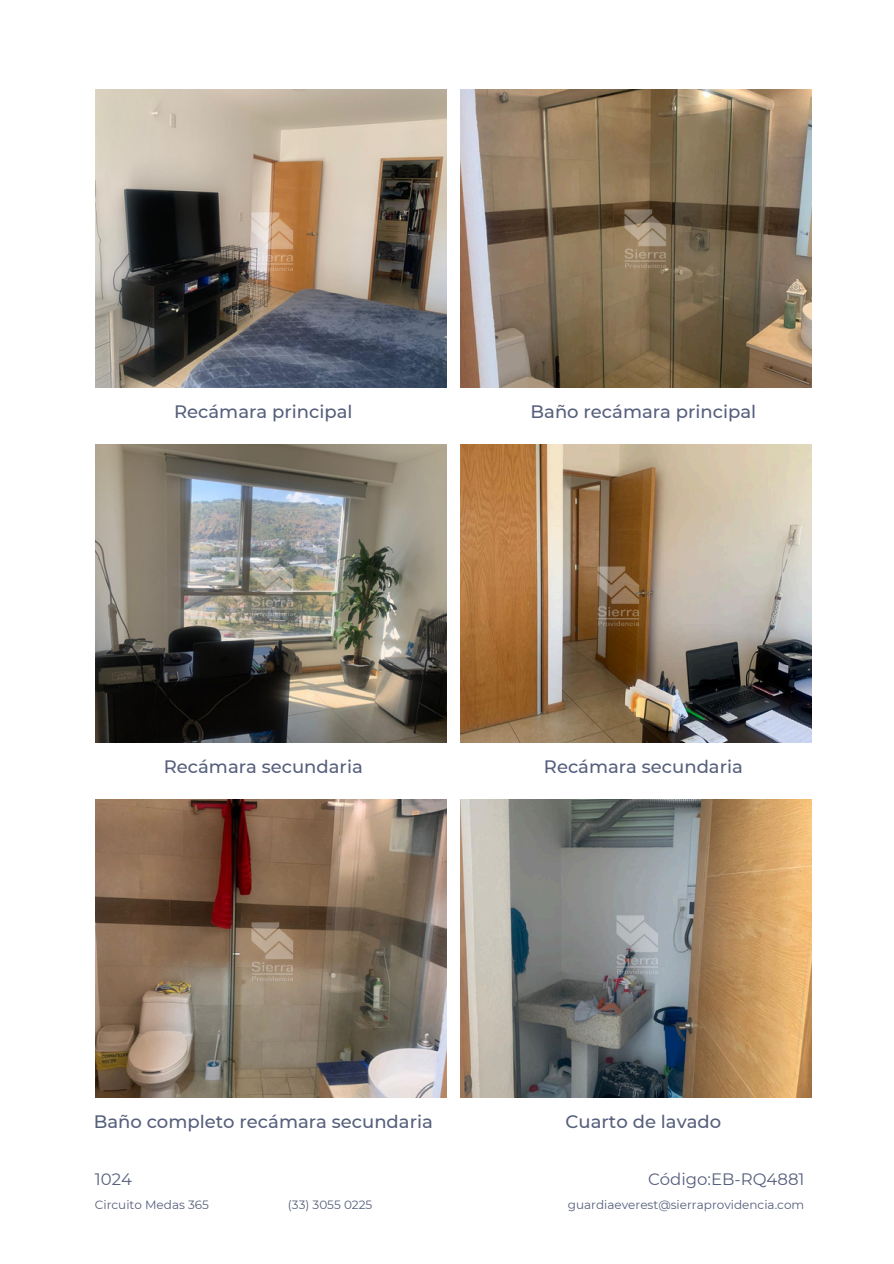
<style>
.page{position:relative;width:894px;height:1264px;background:#fff}
.page>*{position:absolute;margin:0;border:0;box-sizing:border-box;transform-origin:0 0}
.t1{font:500 18px "Montserrat";color:#565f7c}
.t2{font:16.5px "Montserrat";color:#565f7c}
.t3{font:12px "Montserrat";color:#565f7c}
</style>
<div class="page">
<img style="left:460px;top:89px;width:351px;height:298px">
<img style="left:95px;top:89px;width:351px;height:298px">
<img style="left:460px;top:444px;width:351px;height:298px">
<img style="left:95px;top:444px;width:351px;height:298px">
<img style="left:460px;top:799px;width:351px;height:298px">
<img style="left:95px;top:799px;width:351px;height:298px">
<img style="left:244px;top:205px;width:54px;height:72px">
<img style="left:616px;top:202px;width:54px;height:72px">
<img style="left:244px;top:550px;width:54px;height:72px">
<img style="left:589px;top:560px;width:54px;height:72px">
<img style="left:244px;top:915px;width:54px;height:72px">
<img style="left:608px;top:908px;width:54px;height:72px">
<p class="t1" style="left:174px;top:401px;width:180px">Recámara principal</p>
<p class="t1" style="left:530px;top:401px;width:227px">Baño recámara principal</p>
<p class="t1" style="left:164px;top:755px;width:200px">Recámara secundaria</p>
<h1 class="t1" style="left:543px;top:755px;width:200px">Recámara secundaria</h1>
<h1 class="t1" style="left:94px;top:1110px;width:340px">Baño completo recámara secundaria</h1>
<p class="t1" style="left:565px;top:1110px;width:157px">Cuarto de lavado</p>
<p class="t2" style="left:95px;top:1169px;width:39px">1024</p>
<p class="t2" style="left:647px;top:1169px;width:158px">Código:EB-RQ4881</p>
<h1 class="t3" style="left:95px;top:1197px;width:116px">Circuito Medas 365</h1>
<p class="t3" style="left:288px;top:1197px;width:86px">(33) 3055 0225</p>
<p class="t3" style="left:567px;top:1197px;width:238px">guardiaeverest@sierraprovidencia.com</p>
</div>
